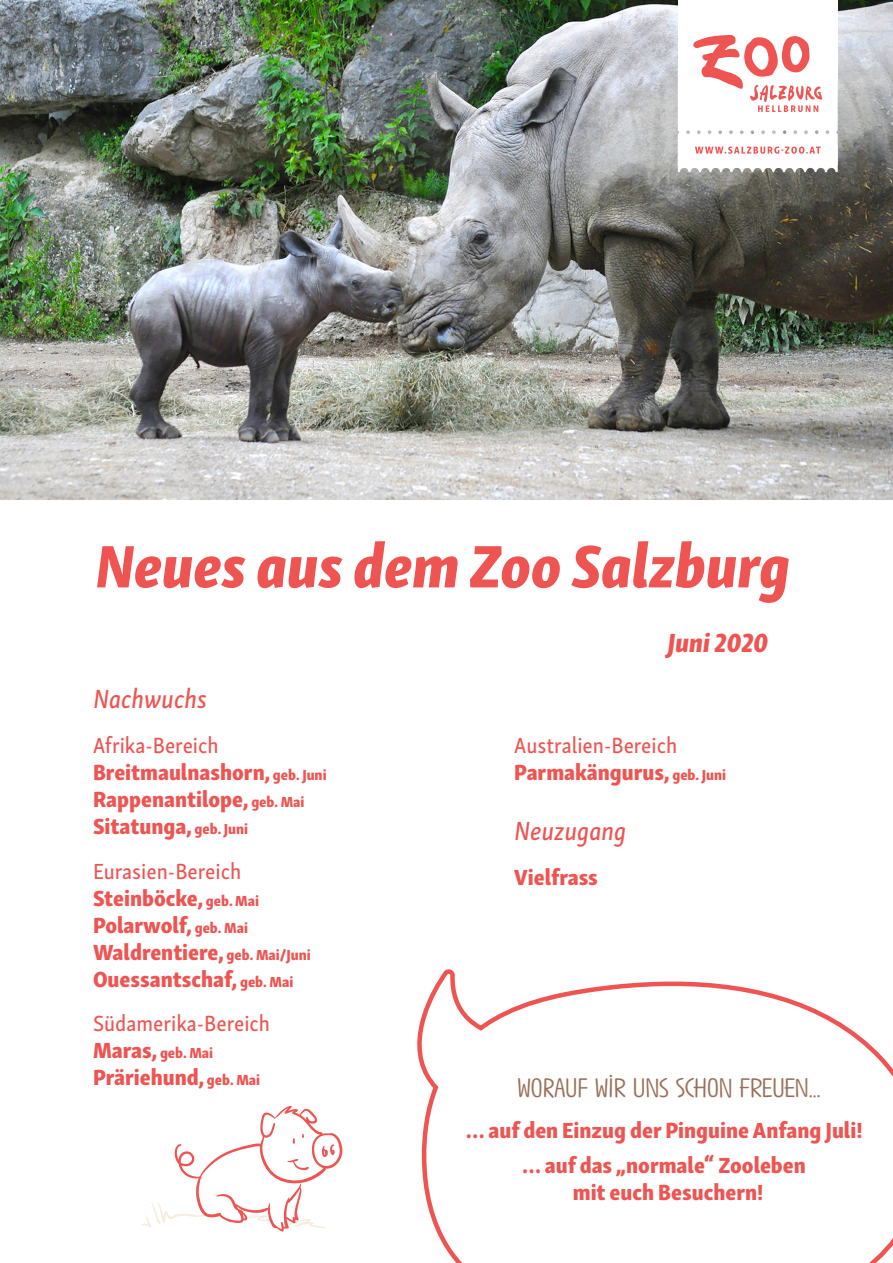
<style>
.page{position:relative;width:893px;height:1263px;background:#fff}
.page>*{position:absolute;margin:0;border:0;box-sizing:border-box;transform-origin:0 0}
.t1{font:61.5px "Skolar Sans Cn Eb It";color:#ee5451}
.t2{font:28.5px "Jabana Alt Extra Wide Bold";color:#996f59}
.t3{font:27px "Skolar Sans Cn Me It";color:#ee5451}
.t4{font:27px "Skolar Sans Cn Eb It";color:#ee5451}
.t5{font:22.5px/27px "Skolar Sans Cn Eb";color:#ee5451}
.t6{font:22.5px "Skolar Sans Cn Me";color:#ee5451}
.t7{font:15px "Skolar Sans Cn Eb";color:#ee5451}
.s1{font-size:15px}
.s2{font-size:22.5px}
</style>
<div class="page">
<img style="left:0;top:0;width:893px;height:500px">
<div style="left:678px;top:0;width:160px;height:80px;background:#fff"></div>
<svg style="left:678px;top:35px;width:160px;height:137px"></svg>
<svg style="left:141px;top:1106px;width:202px;height:126px"></svg>
<svg style="left:417px;top:969px;width:476px;height:294px"></svg>
<h1 class="t1" style="left:96px;top:516px;width:695px">Neues aus dem Zoo Salzburg</h1>
<p class="t4" style="left:668px;top:620px;width:102px">Juni 2020</p>
<p class="t3" style="left:93px;top:679px;width:115px">Nachwuchs</p>
<p class="t6" style="left:93px;top:728px;width:127px">Afrika-Bereich</p>
<p class="t5" style="left:93px;top:757px;width:235px">Breitmaulnashorn, <span class="s1">geb. Juni<br></span>Rappenantilope, <span class="s1">geb. Mai<br></span>Sitatunga, <span class="s1">geb. Juni</span></p>
<p class="t6" style="left:93px;top:854px;width:150px">Eurasien-Bereich</p>
<p class="t5" style="left:93px;top:882px;width:219px">Steinböcke, <span class="s1">geb. Mai<br></span>Polarwolf, <span class="s1">geb. Mai<br></span>Waldrentiere, <span class="s1">geb. Mai/Juni<br></span>Ouessantschaf, <span class="s1">geb. Mai</span></p>
<p class="t6" style="left:93px;top:1006px;width:179px">Südamerika-Bereich</p>
<p class="t7" style="left:93px;top:1040px;width:122px"><span class="s2">Maras,</span> geb. Mai</p>
<p class="t5" style="left:93px;top:1061px;width:169px">Präriehund, <span class="s1">geb. Mai</span></p>
<p class="t6" style="left:514px;top:728px;width:165px">Australien-Bereich</p>
<p class="t5" style="left:514px;top:757px;width:213px">Parmakängurus, <span class="s1">geb. Juni</span></p>
<p class="t3" style="left:515px;top:811px;width:113px">Neuzugang</p>
<p class="t5" style="left:514px;top:862px;width:85px">Vielfrass</p>
<p class="t2" style="left:517px;top:1072px;width:305px">WORAUF WIR UNS SCHON FREUEN...</p>
<p class="t5" style="left:466px;top:1110px;width:398px;line-height:35.5px;text-align:center">… auf den Einzug der Pinguine Anfang Juli! … auf das „normale“ Zooleben</p>
<p class="t5" style="left:573px;top:1177px;width:192px">mit euch Besuchern!</p>
</div>
